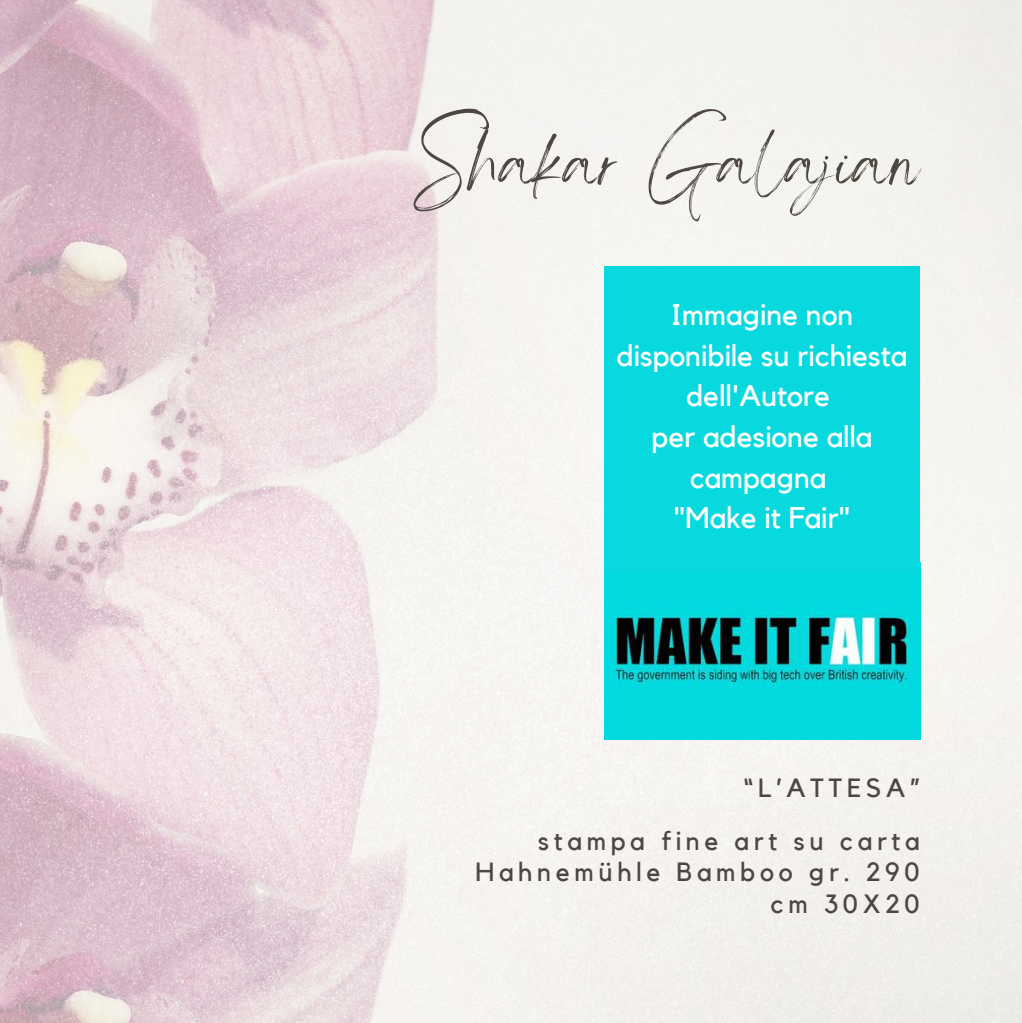
<style>
.page{position:relative;width:1022px;height:1023px;background:#fff}
.page>*{position:absolute;margin:0;border:0;box-sizing:border-box;transform-origin:0 0}
.t1{font:106.75px "Angella White";color:#4d4641}
.t2{font:29.75px/40.6px "Kollektif";color:#fff;text-align:center}
.t3{font:26.25px/52.5px "Kollektif";letter-spacing:.18em;color:#4d4641;text-align:right}
</style>
<div class="page">
<img style="left:0;top:0;width:1022px;height:1022px">
<img style="left:604px;top:572px;width:316px;height:167px">
<div style="left:604px;top:266px;width:316px;height:306px;background:#07d9de"></div>
<h1 class="t1" style="left:413px;top:95px;width:508px">Shakar Galajian</h1>
<p class="t2" style="left:616px;top:295px;width:292px">Immagine non disponibile su richiesta dell'Autore<br>per adesione alla campagna<br>"Make it Fair"</p>
<p class="t3" style="left:538px;top:762px;width:383px">“L’ATTESA”<br>stampa fine art su carta</p>
<p class="t3" style="left:475px;top:857px;width:446px;line-height:31.5px">Hahnemühle Bamboo gr. 290 cm 30X20</p>
</div>
